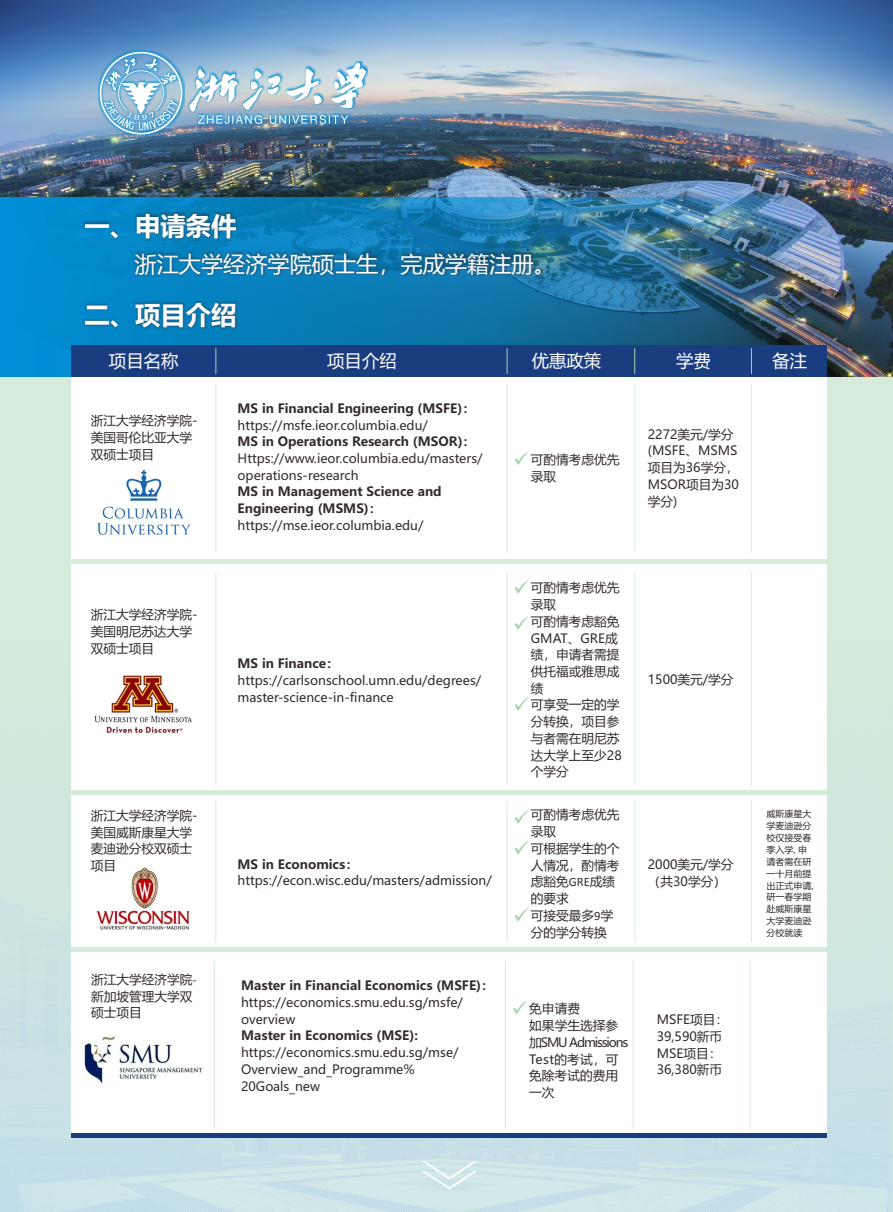
<style>
.page{position:relative;width:893px;height:1212px;background:#d6ebd9}
.page>*{position:absolute;margin:0;border:0;box-sizing:border-box;transform-origin:0 0}
.t1{font:700 25.35px "Microsoft Ya Hei";color:#fff}
.t2{font:22.2px "Microsoft Ya Hei";color:#fff}
.t3{font:17.4px "Microsoft Ya Hei";color:#fff}
.t4{font:12.6px/16.6px "Microsoft Ya Hei";color:#332b2b}
.t5{font:700 12.6px/16.6px "Microsoft Ya Hei";color:#332b2b}
.t6{font:9px/11.9px "Microsoft Ya Hei";color:#332b2b}
.s1{font-family:"Calibri"}
</style>
<div class="page">
<img style="left:0;top:616px;width:893px;height:596px">
<img style="left:0;top:0;width:893px;height:197px">
<div style="left:72px;top:345px;width:755px;height:793px;background:#fff"></div>
<hr style="left:72px;top:560px;width:755px;height:4px;background:#d6ebd9">
<hr style="left:72px;top:790px;width:755px;height:4px;background:#d6ebd9">
<hr style="left:72px;top:947px;width:755px;height:4px;background:#d6ebd9">
<hr style="left:215px;top:383px;width:1px;height:169px;background:#d6ebd9">
<hr style="left:507px;top:383px;width:1px;height:169px;background:#d6ebd9">
<hr style="left:634px;top:383px;width:1px;height:169px;background:#d6ebd9">
<hr style="left:751px;top:383px;width:1px;height:169px;background:#d6ebd9">
<svg style="left:514px;top:451px;width:14px;height:14px"></svg>
<hr style="left:507px;top:572px;width:1px;height:214px;background:#d6ebd9">
<hr style="left:634px;top:572px;width:1px;height:214px;background:#d6ebd9">
<hr style="left:751px;top:572px;width:1px;height:214px;background:#d6ebd9">
<svg style="left:514px;top:580px;width:14px;height:13px"></svg>
<svg style="left:514px;top:616px;width:14px;height:14px"></svg>
<svg style="left:514px;top:697px;width:14px;height:14px"></svg>
<svg style="left:514px;top:810px;width:14px;height:14px"></svg>
<svg style="left:514px;top:841px;width:14px;height:13px"></svg>
<svg style="left:514px;top:908px;width:14px;height:13px"></svg>
<hr style="left:507px;top:800px;width:1px;height:142px;background:#d6ebd9">
<hr style="left:634px;top:800px;width:1px;height:142px;background:#d6ebd9">
<hr style="left:751px;top:800px;width:1px;height:142px;background:#d6ebd9">
<svg style="left:421px;top:1161px;width:56px;height:28px"></svg>
<img style="left:0;top:197px;width:893px;height:180px">
<div style="left:72px;top:345px;width:755px;height:32px;background:#1a3d80"></div>
<svg style="left:215px;top:348px;width:1px;height:26px"></svg>
<svg style="left:507px;top:348px;width:1px;height:26px"></svg>
<svg style="left:634px;top:348px;width:1px;height:26px"></svg>
<svg style="left:751px;top:348px;width:1px;height:26px"></svg>
<div style="left:82px;top:301px;width:155px;height:29px;background:#332b2b;opacity:.49"></div>
<div style="left:82px;top:212px;width:156px;height:28px;background:#332b2b;opacity:.49"></div>
<div style="left:133px;top:252px;width:409px;height:25px;background:#332b2b;opacity:.49"></div>
<div style="left:72px;top:1133px;width:755px;height:5px;background:#1a3d80"></div>
<hr style="left:214px;top:961px;width:1px;height:169px;background:#d6ebd9">
<hr style="left:505px;top:961px;width:1px;height:169px;background:#d6ebd9">
<hr style="left:633px;top:961px;width:1px;height:169px;background:#d6ebd9">
<hr style="left:749px;top:961px;width:1px;height:169px;background:#d6ebd9">
<svg style="left:513px;top:1001px;width:14px;height:13px"></svg>
<div style="left:98px;top:50px;width:86px;height:87px;background:#008fd6;opacity:.98"></div>
<svg style="left:100px;top:52px;width:82px;height:82px;background:#8fbcdb"></svg>
<div style="left:188px;top:61px;width:179px;height:64px;background:#008fd6;opacity:.98"></div>
<svg style="left:188px;top:62px;width:178px;height:62px;background:#abc8da"></svg>
<img style="left:97px;top:469px;width:94px;height:66px">
<img style="left:94px;top:676px;width:98px;height:59px">
<hr style="left:215px;top:572px;width:1px;height:214px;background:#d6ebd9">
<img style="left:96px;top:867px;width:95px;height:63px">
<hr style="left:215px;top:800px;width:1px;height:142px;background:#d6ebd9">
<img style="left:83px;top:1036px;width:120px;height:47px">
<h1 class="t1" style="left:84px;top:214px;width:154px">一、申请条件</h1>
<h2 class="t2" style="left:135px;top:254px;width:423px">浙江大学经济学院硕士生，完成学籍注册。</h2>
<h1 class="t1" style="left:84px;top:304px;width:154px">二、项目介绍</h1>
<h3 class="t3" style="left:109px;top:353px;width:71px">项目名称</h3>
<h3 class="t3" style="left:327px;top:353px;width:71px">项目介绍</h3>
<h3 class="t3" style="left:532px;top:353px;width:71px">优惠政策</h3>
<h3 class="t3" style="left:676px;top:353px;width:36px">学费</h3>
<h3 class="t3" style="left:772px;top:353px;width:36px">备注</h3>
<p class="t4" style="left:91px;top:413px;width:108px">浙江大学经济学院-美国哥伦比亚大学双硕士项目</p>
<p class="t4" style="left:91px;top:607px;width:108px">浙江大学经济学院-美国明尼苏达大学双硕士项目</p>
<p class="t4" style="left:91px;top:808px;width:108px">浙江大学经济学院-美国威斯康星大学麦迪逊分校双硕士项目</p>
<p class="t4" style="left:91px;top:972px;width:107px">浙江大学经济学院<span class="s1">-</span>新加坡管理大学双硕士项目</p>
<p class="t5" style="left:238px;top:401px;width:239px">MS in Financial Engineering (MSFE)：</p>
<p class="t4" style="left:238px;top:418px;width:192px">https://msfe.ieor.columbia.edu/</p>
<p class="t5" style="left:238px;top:434px;width:239px">MS in Operations Research (MSOR)：</p>
<p class="t4" style="left:238px;top:451px;width:247px">Https://www.ieor.columbia.edu/masters/ operations-research</p>
<p class="t5" style="left:238px;top:485px;width:206px">MS in Management Science and<br>Engineering (MSMS)：</p>
<p class="t4" style="left:238px;top:518px;width:187px">https://mse.ieor.columbia.edu/</p>
<p class="t5" style="left:238px;top:656px;width:103px">MS in Finance：</p>
<p class="t4" style="left:238px;top:673px;width:245px">https://carlsonschool.umn.edu/degrees/ master-science-in-finance</p>
<p class="t5" style="left:238px;top:857px;width:122px">MS in Economics：</p>
<p class="t4" style="left:238px;top:873px;width:256px">https://econ.wisc.edu/masters/admission/</p>
<p class="t5" style="left:241px;top:978px;width:254px">Master in Financial Economics (MSFE)：</p>
<p class="t4" style="left:241px;top:995px;width:223px">https://economics.smu.edu.sg/msfe/ overview</p>
<p class="t5" style="left:241px;top:1028px;width:178px">Master in Economics (MSE):</p>
<p class="t4" style="left:241px;top:1045px;width:219px">https://economics.smu.edu.sg/mse/<br>Overview_and_Programme%<br>20Goals_new</p>
<p class="t4" style="left:531px;top:452px;width:90px">可酌情考虑优先录取</p>
<p class="t4" style="left:648px;top:427px;width:93px">2272美元/学分(MSFE、MSMS项目为36学分，<br>MSOR项目为30学分)</p>
<p class="t4" style="left:531px;top:580px;width:92px">可酌情考虑优先录取<br>可酌情考虑豁免<br>GMAT、GRE成绩，申请者需提供托福或雅思成绩<br>可享受一定的学分转换，项目参与者需在明尼苏达大学上至少28个学分</p>
<p class="t4" style="left:531px;top:807px;width:90px">可酌情考虑优先录取<br>可根据学生的个人情况，酌情考虑豁免<span class="s1">GRE</span>成绩的要求<br>可接受最多<span class="s1">9</span>学分的学分转换</p>
<p class="t4" style="left:648px;top:672px;width:87px">1500美元/学分</p>
<p class="t4" style="left:648px;top:858px;width:87px">2000美元/学分（共30学分）</p>
<p class="t4" style="left:529px;top:1001px;width:101px">免申请费<br>如果学生选择参加SMU Admissions<br>Test的考试，可免除考试的费用一次</p>
<p class="t4" style="left:657px;top:1012px;width:73px">MSFE项目：<br>39,590新币<br>MSE项目：<br>36,380新币</p>
<p class="t6" style="left:766px;top:809px;width:49px">威斯康星大学麦迪逊分校仅接受春季入学, 申请者需在研一十月前提出正式申请,研一春学期赴威斯康星大学麦迪逊分校就读</p>
</div>
